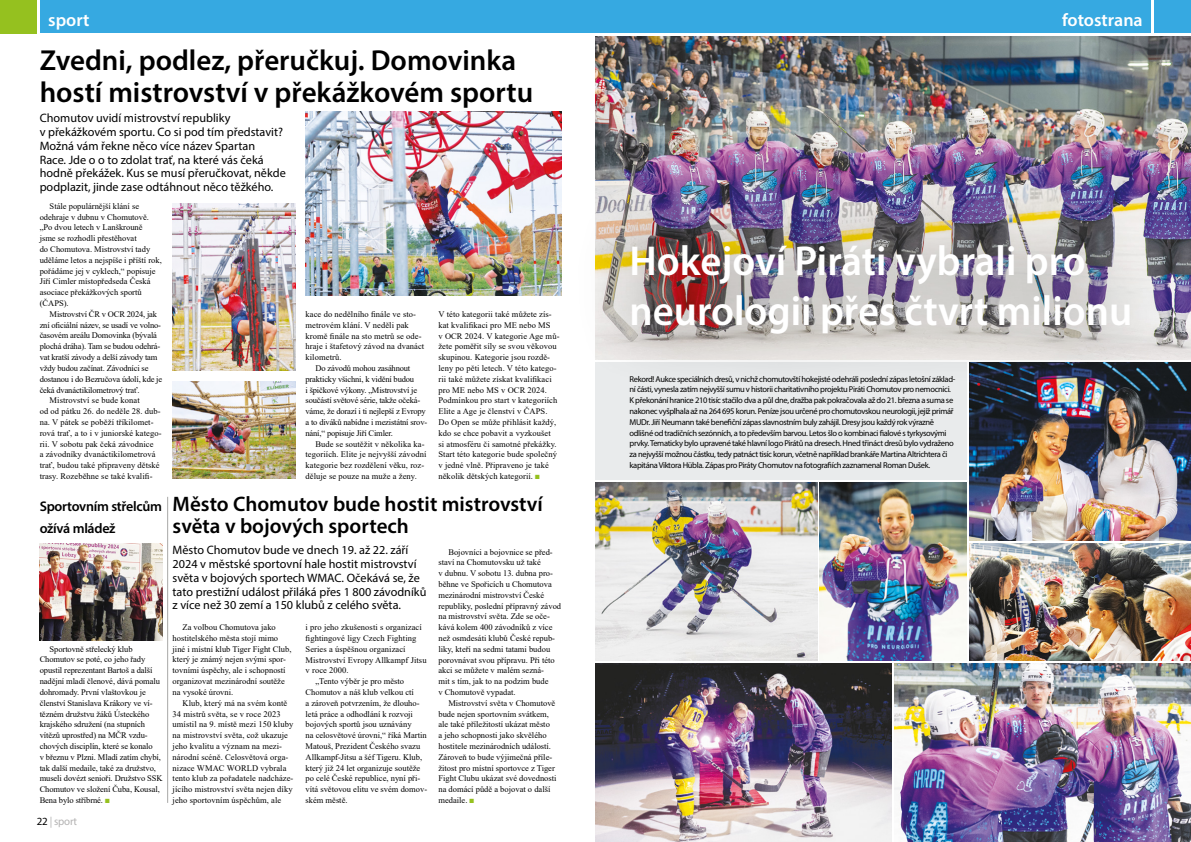
<style>
.page{position:relative;width:1191px;height:842px;background:#fff}
.page>*{position:absolute;margin:0;border:0;box-sizing:border-box;transform-origin:0 0}
.t1{font:600 42px/50.4px "Myriad Pro";color:#fff}
.t2{font:600 29px/32px "Myriad Pro";color:#000}
.t3{font:600 21px/21.6px "Myriad Pro";color:#000}
.t4{font:600 18px "Myriad Pro";color:#fff}
.t5{font:600 14px/21.6px "Myriad Pro";letter-spacing:-.02em;color:#000}
.t6{font:12.2px/13.7px "Myriad Pro";color:#000}
.t7{font:11px "Myriad Pro";letter-spacing:-.02em;color:#b3b2b2}
.t8{font:8.5px/10.8px "Times New Roman";color:#000}
.t9{font:8.5px/10.8px "Myriad Pro";letter-spacing:-.04em;color:#000}
.t10{font:8.5px "Times New Roman";letter-spacing:-.02em;color:#000}
.s1{color:#000}
</style>
<div class="page">
<div style="left:595px;top:0;width:556px;height:33px;background:#36a9e1"></div>
<div style="left:40px;top:0;width:555px;height:33px;background:#36a9e1"></div>
<div style="left:1154px;top:0;width:37px;height:33px;background:#36a9e1"></div>
<img style="left:595px;top:36px;width:596px;height:323px">
<div style="left:0;top:0;width:37px;height:33px;background:#95c11f"></div>
<div style="left:595px;top:362px;width:371px;height:118px;background:#e9ebec"></div>
<div style="left:571px;top:186px;width:618px;height:206px;background:#000;opacity:.75"></div>
<hr style="left:167px;top:497px;width:1px;height:306px;background:#a8a8a7">
<img style="left:969px;top:362px;width:222px;height:178px">
<img style="left:595px;top:664px;width:296px;height:178px">
<img style="left:969px;top:543px;width:222px;height:118px">
<img style="left:595px;top:483px;width:222px;height:178px">
<img style="left:820px;top:483px;width:146px;height:178px">
<img style="left:894px;top:664px;width:297px;height:178px">
<img style="left:173px;top:204px;width:123px;height:167px">
<img style="left:173px;top:382px;width:123px;height:97px">
<img style="left:305px;top:112px;width:256px;height:183px">
<img style="left:40px;top:544px;width:123px;height:97px">
<h3 class="t4" style="left:48px;top:8px;width:43px">sport</h3>
<h3 class="t4" style="left:1062px;top:8px;width:82px">fotostrana</h3>
<h2 class="t2" style="left:40px;top:43px;width:495px">Zvedni, podlez, přeručkuj. Domovinka hostí mistrovství v překážkovém sportu</h2>
<p class="t6" style="left:40px;top:111px;width:247px">Chomutov uvidí mistrovství republiky<br>v překážkovém sportu. Co si pod tím představit?<br>Možná vám řekne něco více název Spartan<br>Race. Jde o o to zdolat trať, na které vás čeká hodně překážek. Kus se musí přeručkovat, někde podplazit, jinde zase odtáhnout něco těžkého.</p>
<p class="t8" style="left:40px;top:200px;width:124px;text-indent:10px">Stále populárnější klání se odehraje v dubnu v Chomutově. „Po dvou letech v Lanškrouně<br>jsme se rozhodli přestěhovat<br>do Chomutova. Mistrovství tady uděláme letos a nejspíše i příští rok, pořádáme jej v cyklech,“ popisuje<br>Jiří Cimler místopředseda Česká asociace překážkových sportů (ČAPS).</p>
<p class="t10" style="left:50px;top:308px;width:109px">Mistrovství ČR v OCR 2024, jak</p>
<p class="t10" style="left:40px;top:319px;width:123px">zní oficiální název, se usadí ve volno-</p>
<p class="t10" style="left:40px;top:330px;width:119px">časovém areálu Domovinka (bývalá</p>
<p class="t10" style="left:40px;top:340px;width:122px">plochá dráha). Tam se budou odehrá-</p>
<p class="t10" style="left:40px;top:351px;width:119px">vat kratší závody a delší závody tam</p>
<p class="t10" style="left:40px;top:362px;width:110px">vždy budou začínat. Závodníci se</p>
<p class="t10" style="left:40px;top:373px;width:124px">dostanou i do Bezručova údolí, kde je</p>
<p class="t10" style="left:40px;top:384px;width:101px">čeká dvanáctikilometrový trať.</p>
<p class="t8" style="left:50px;top:395px;width:92px">Mistrovství se bude konat</p>
<p class="t8" style="left:40px;top:406px;width:123px">od od pátku 26. do neděle 28. dub-</p>
<p class="t8" style="left:40px;top:416px;width:115px">na. V pátek se poběží tříkilomet-</p>
<p class="t8" style="left:40px;top:427px;width:123px">rová trať, a to i v juniorské katego-</p>
<p class="t8" style="left:40px;top:438px;width:115px">rii. V sobotu pak čeká závodnice</p>
<p class="t8" style="left:40px;top:449px;width:117px">a závodníky dvanáctikilometrová</p>
<p class="t8" style="left:40px;top:460px;width:121px">trať, budou také připraveny dětské</p>
<p class="t8" style="left:40px;top:470px;width:114px">trasy. Rozeběhne se také kvalifi-</p>
<h3 class="t5" style="left:40px;top:495px;width:124px">Sportovním střelcům ožívá mládež</h3>
<p class="t8" style="left:40px;top:643px;width:124px;text-indent:10px">Sportovně střelecký klub<br>Chomutov se poté, co jeho řady opustil reprezentant Bartoš a další nadějní mladí členové, dává pomalu dohromady. První vlaštovkou je členství Stanislava Krákory ve ví&shy;tězném družstvu žáků Ústeckého krajského sdružení (na stupních vítězů uprostřed) na MČR vzdu&shy;chových disciplín, které se konalo<br>v březnu v Plzni. Mladí zatím chybí, tak další medaile, také za družstvo, museli dovézt senioři. Družstvo SSK<br>Chomutov ve složení Čuba, Kousal,<br>Bena bylo stříbrné.</p>
<p class="t7" style="left:37px;top:814px;width:42px"><span class="s1">22</span> | sport</p>
<p class="t8" style="left:305px;top:308px;width:112px">kace do nedělního finále ve sto-</p>
<p class="t8" style="left:305px;top:319px;width:105px">metrovém klání. V neděli pak</p>
<p class="t8" style="left:305px;top:330px;width:117px">kromě finále na sto metrů se ode-</p>
<p class="t8" style="left:305px;top:341px;width:120px">hraje i štafetový závod na dvanáct</p>
<p class="t8" style="left:305px;top:352px;width:37px">kilometrů.</p>
<p class="t10" style="left:315px;top:362px;width:96px">Do závodů mohou zasáhnout</p>
<p class="t10" style="left:305px;top:373px;width:110px">prakticky všichni, k vidění budou</p>
<p class="t10" style="left:305px;top:384px;width:113px">i špičkové výkony. „Mistrovství je</p>
<p class="t10" style="left:305px;top:394px;width:116px">součástí světové série, takže očeká-</p>
<p class="t10" style="left:305px;top:405px;width:122px">váme, že dorazí i ti nejlepší z Evropy</p>
<p class="t10" style="left:305px;top:416px;width:123px">a to diváků nabídne i mezistátní srov-</p>
<p class="t10" style="left:305px;top:427px;width:89px">nání,“ popisuje Jiří Cimler.</p>
<p class="t8" style="left:315px;top:438px;width:111px">Bude se soutěžit v několika ka-</p>
<p class="t8" style="left:305px;top:449px;width:122px">tegoriích. Elite je nejvyšší závodní</p>
<p class="t8" style="left:305px;top:460px;width:120px">kategorie bez rozdělení věku, roz-</p>
<p class="t8" style="left:305px;top:470px;width:113px">děluje se pouze na muže a ženy.</p>
<p class="t8" style="left:438px;top:308px;width:122px">V této kategorii také můžete zís&shy;kat kvalifikaci pro ME nebo MS<br>v OCR 2024. V kategorie Age mů&shy;žete poměřit síly se svou věkovou skupinou. Kategorie jsou rozdě&shy;leny po pěti letech. V této katego&shy;rii také můžete získat kvalifikaci pro ME nebo MS v OCR 2024.<br>Podmínkou pro start v kategoriích<br>Elite a Age je členství v ČAPS.<br>Do Open se může přihlásit každý, kdo se chce pobavit a vyzkoušet<br>si atmosféru či samotné překážky.<br>Start této kategorie bude společný v jedné vlně. Připraveno je také několik dětských kategorií.</p>
<h3 class="t3" style="left:173px;top:493px;width:372px">Město Chomutov bude hostit mistrovství světa v bojových sportech</h3>
<h3 class="t6" style="left:173px;top:543px;width:255px">Město Chomutov bude ve dnech 19. až 22. září 2024 v městské sportovní hale hostit mistrovství světa v bojových sportech WMAC. Očekává se, že tato prestižní událost přiláká přes 1 800 závodníků z více než 30 zemí a 150 klubů z celého světa.</h3>
<p class="t8" style="left:438px;top:546px;width:124px;text-indent:10px">Bojovníci a bojovnice se před&shy;staví na Chomutovsku už také<br>v dubnu. V sobotu 13. dubna pro&shy;běhne ve Spořicích u Chomutova mezinárodní mistrovství České republiky, poslední přípravný závod na mistrovství světa. Zde se oče&shy;kává kolem 400 závodníků z více než osmdesáti klubů České repub&shy;liky, kteří na sedmi tatami budou porovnávat svou přípravu. Při této akci se můžete v malém sezná-<br>mit s tím, jak to na podzim bude<br>v Chomutově vypadat.</p>
<p class="t8" style="left:438px;top:697px;width:120px;text-indent:10px">Mistrovství světa v Chomutově bude nejen sportovním svátkem, ale také příležitostí ukázat město<br>a jeho schopnosti jako skvělého hostitele mezinárodních událostí.<br>Zároveň to bude výjimečná příle&shy;žitost pro místní sportovce z Tiger<br>Fight Clubu ukázat své dovednosti na domácí půdě a bojovat o další medaile.</p>
<p class="t8" style="left:173px;top:621px;width:120px;text-indent:10px">Za volbou Chomutova jako hostitelského města stojí mimo jiné i místní klub Tiger Fight Club, který je známý nejen svými spor&shy;tovními úspěchy, ale i schopností organizovat mezinárodní soutěže na vysoké úrovni.</p>
<p class="t8" style="left:173px;top:697px;width:122px;text-indent:10px">Klub, který má na svém kontě<br>34 mistrů světa, se v roce 2023 umístil na 9. místě mezi 150 kluby na mistrovství světa, což ukazuje jeho kvalitu a význam na mezi&shy;národní scéně. Celosvětová orga&shy;nizace WMAC WORLD vybrala tento klub za pořadatele nadcháze&shy;jícího mistrovství světa nejen díky jeho sportovním úspěchům, ale</p>
<p class="t8" style="left:305px;top:622px;width:118px">i pro jeho zkušenosti s organizací</p>
<p class="t8" style="left:305px;top:632px;width:112px">fightingové ligy Czech Fighting</p>
<p class="t8" style="left:305px;top:643px;width:102px">Series a úspěšnou organizací</p>
<p class="t8" style="left:305px;top:654px;width:123px">Mistrovství Evropy Allkampf Jitsu</p>
<p class="t8" style="left:305px;top:665px;width:45px">v roce 2000.</p>
<p class="t8" style="left:315px;top:676px;width:90px">„Tento výběr je pro město</p>
<p class="t8" style="left:305px;top:686px;width:110px">Chomutov a náš klub velkou ctí</p>
<p class="t8" style="left:305px;top:697px;width:115px">a zároveň potvrzením, že dlouho-</p>
<p class="t8" style="left:305px;top:708px;width:109px">letá práce a odhodlání k rozvoji</p>
<p class="t8" style="left:305px;top:719px;width:108px">bojových sportů jsou uznávány</p>
<p class="t8" style="left:305px;top:730px;width:123px">na celosvětové úrovni,“ říká Martin</p>
<p class="t8" style="left:305px;top:740px;width:116px">Matouš, Prezident Českého svazu</p>
<p class="t8" style="left:305px;top:751px;width:118px">Allkampf-Jitsu a šéf Tigeru. Klub,</p>
<p class="t8" style="left:305px;top:762px;width:116px">který již 24 let organizuje soutěže</p>
<p class="t8" style="left:305px;top:773px;width:116px">po celé České republice, nyní při-</p>
<p class="t8" style="left:305px;top:784px;width:123px">vítá světovou elitu ve svém domov-</p>
<p class="t8" style="left:305px;top:794px;width:44px">ském městě.</p>
<h1 class="t1" style="left:629px;top:234px;width:504px">Hokejoví Piráti vybrali pro neurologii přes čtvrt milionu</h1>
<p class="t9" style="left:629px;top:373px;width:327px">Rekord! Aukce speciálních dresů, v nichž chomutovští hokejisté odehráli poslední zápas letošní základ&shy;ní části, vynesla zatím nejvyšší sumu v historii charitativního projektu Piráti Chomutov pro nemocnici.<br>K překonání hranice 210 tisíc stačilo dva a půl dne, dražba pak pokračovala až do 21. března a suma se nakonec vyšplhala až na 264 695 korun. Peníze jsou určené pro chomutovskou neurologii, jejíž primář MUDr. Jiří Neumann také benefiční zápas slavnostním buly zahájil. Dresy jsou každý rok výrazně odlišné od tradičních sezónních, a to především barvou. Letos šlo o kombinaci fialové s tyrkysovými prvky. Tematicky bylo upravené také hlavní logo Pirátů na dresech. Hned třináct dresů bylo vydraženo za nejvyšší možnou částku, tedy patnáct tisíc korun, včetně například brankáře Martina Altrichtera či kapitána Viktora Hübla. Zápas pro Piráty Chomutov na fotografiích zaznamenal Roman Dušek.</p>
</div>
